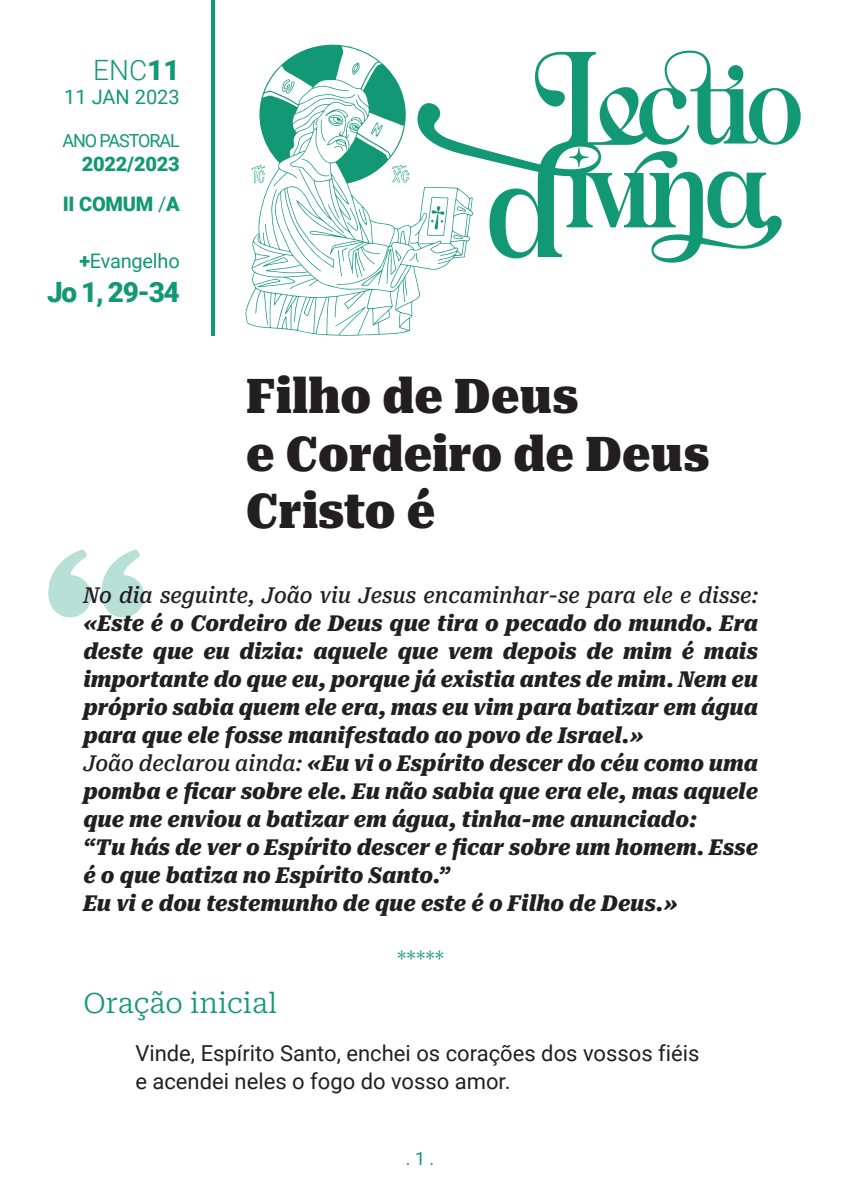
<style>
.page{position:relative;width:842px;height:1191px;background:#fff}
.page>*{position:absolute;margin:0;border:0;box-sizing:border-box;transform-origin:0 0}
.t1{font:211.8px "San Diego";color:#139875}
.t2{font:900 48px/57.6px "Roboto Serif Condensed";color:#231f20}
.t3{font:300 28px "Roboto Serif";color:#139875}
.t4{font:900 28px "Roboto";color:#139875}
.t5{font:300 28px "Roboto";color:#139875}
.t6{font:italic 800 22px/28px "Roboto Serif Condensed";color:#231f20}
.t7{font:22px/28px "Roboto";color:#231f20}
.t8{font:italic 500 22px "Roboto Serif Condensed";color:#231f20}
.t9{font:300 22px "Roboto Serif Condensed";color:#139875}
.t10{font:20px "Roboto";letter-spacing:-.01em;color:#139875}
.t11{font:900 20px/40px "Roboto";letter-spacing:-.01em;color:#139875;text-align:right}
.t12{font:18px "Roboto";letter-spacing:-.06em;color:#139875}
.s1{font-weight:900}
.s2{font-weight:400}
.s3{font-weight:500}
</style>
<div class="page">
<svg style="left:245px;top:45px;width:204px;height:291px"></svg>
<svg style="left:391px;top:165px;width:19px;height:18px"></svg>
<svg style="left:251px;top:165px;width:15px;height:18px"></svg>
<svg style="left:355px;top:249px;width:46px;height:37px"></svg>
<svg style="left:338px;top:247px;width:10px;height:29px"></svg>
<svg style="left:316px;top:109px;width:32px;height:42px"></svg>
<svg style="left:371px;top:122px;width:12px;height:15px"></svg>
<svg style="left:302px;top:159px;width:27px;height:17px"></svg>
<svg style="left:282px;top:79px;width:13px;height:15px"></svg>
<svg style="left:409px;top:253px;width:6px;height:9px"></svg>
<svg style="left:347px;top:207px;width:11px;height:24px"></svg>
<svg style="left:263px;top:257px;width:25px;height:10px"></svg>
<svg style="left:352px;top:62px;width:8px;height:13px"></svg>
<svg style="left:415px;top:51px;width:386px;height:212px"></svg>
<svg style="left:569px;top:148px;width:19px;height:19px"></svg>
<svg style="left:427px;top:197px;width:39px;height:42px"></svg>
<hr style="left:212px;top:0;width:3px;height:336px;background:#139875">
<p class="t5" style="left:93px;top:50px;width:88px">ENC<span class="s1">11</span></p>
<p class="t10" style="left:64px;top:82px;width:117px">11 JAN 2023</p>
<p class="t12" style="left:62px;top:128px;width:119px">ANO PASTORAL</p>
<p class="t11" style="left:63px;top:143px;width:118px">2022/2023<br>II COMUM <span class="s2">/</span>A</p>
<p class="t10" style="left:79px;top:247px;width:102px"><span class="s1">+</span>Evangelho</p>
<p class="t4" style="left:47px;top:272px;width:134px">Jo 1, 29-34</p>
<h2 class="t2" style="left:246px;top:364px;width:465px">Filho de Deus<br>e Cordeiro de Deus<br>Cristo é</h2>
<h1 class="t1" style="left:41px;top:496px;width:113px">“</h1>
<p class="t8" style="left:83px;top:577px;width:676px">No dia seguinte, João viu Jesus encaminhar-se para ele e disse:</p>
<p class="t6" style="left:83px;top:607px;width:676px">«Este é o Cordeiro de Deus que tira o pecado do mundo. Era deste que eu dizia: aquele que vem depois de mim é mais importante do que eu, porque já existia antes de mim. Nem eu próprio sabia quem ele era, mas eu vim para batizar em água para que ele fosse manifestado ao povo de Israel.»<br><span class="s3">João declarou ainda:</span> «Eu vi o Espírito descer do céu como uma pomba e ficar sobre ele. Eu não sabia que era ele, mas aquele que me enviou a batizar em água, tinha-me anunciado:<br>“Tu hás de ver o Espírito descer e ficar sobre um homem. Esse é o que batiza no Espírito Santo.”<br>Eu vi e dou testemunho de que este é o Filho de Deus.»</p>
<p class="t9" style="left:397px;top:941px;width:48px">*****</p>
<p class="t3" style="left:83px;top:980px;width:195px">Oração inicial</p>
<p class="t7" style="left:135px;top:1038px;width:566px">Vinde, Espírito Santo, enchei os corações dos vossos fiéis e acendei neles o fogo do vosso amor.</p>
<p class="t12" style="left:406px;top:1146px;width:30px">. 1 .</p>
</div>
